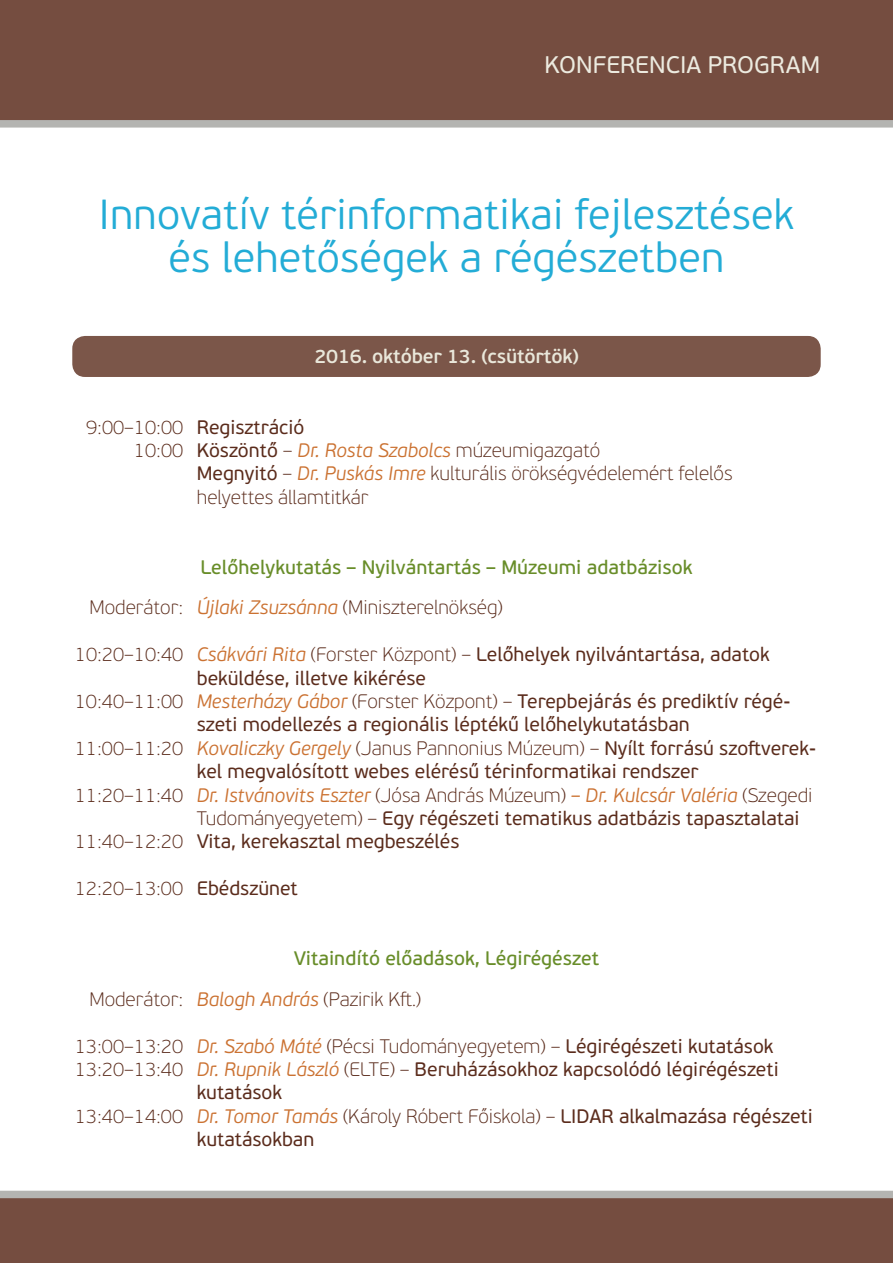
<style>
.page{position:relative;width:893px;height:1263px;background:#fff}
.page>*{position:absolute;margin:0;border:0;box-sizing:border-box;transform-origin:0 0}
.t1{font:300 42px/43.5px "PF Beau Sans Pro";letter-spacing:.005em;color:#23acd6;text-align:center}
.t2{font:24px "PF Beau Sans Pro";color:#e9e7da}
.t3{font:100 19.5px "PF Beau Sans Pro";color:#5b2c1c}
.t4{font:19.5px "PF Beau Sans Pro";color:#5b2c1c}
.t5{font:19.5px "PF Beau Sans Pro Bbook";color:#688d29}
.t6{font:italic 300 19.5px "PF Beau Sans Pro";color:#cb7232}
.t7{font:600 19.5px "PF Beau Sans Pro";letter-spacing:-.01em;color:#e9e7da}
.s1{font-weight:100}
.s2{font-weight:400}
.s3{font-weight:300;font-style:italic;color:#cb7232}
.s4{font-weight:100;font-style:normal;color:#5b2c1c}
</style>
<div class="page">
<div style="left:72px;top:336px;width:749px;height:41px;background:#7b5649;border-radius:13px"></div>
<div style="left:0;top:0;width:893px;height:128px;background:#754d40"></div>
<svg style="left:0;top:1191px;width:893px;height:72px;background:#7b574b"></svg>
<p class="t2" style="left:545px;top:51px;width:277px">KONFERENCIA PROGRAM</p>
<h1 class="t1" style="left:99px;top:193px;width:696px">Innovatív térinformatikai fejlesztések és lehetőségek a régészetben</h1>
<p class="t7" style="left:314px;top:345px;width:266px">2016. október 13. (csütörtök)</p>
<p class="t4" style="left:86px;top:416px;width:220px"><span class="s1">9:00–10:00</span> Regisztráció</p>
<p class="t3" style="left:134px;top:440px;width:468px">10:00 <span class="s2">Köszöntő</span> – <span class="s3">Dr. Rosta Szabolcs</span> múzeumigazgató</p>
<p class="t3" style="left:197px;top:463px;width:537px"><span class="s2">Megnyitó</span> – <span class="s3">Dr. Puskás Imre</span> kulturális örökségvédelemért felelős</p>
<p class="t3" style="left:197px;top:486px;width:173px">helyettes államtitkár</p>
<p class="t5" style="left:200px;top:556px;width:494px">Lelőhelykutatás – Nyilvántartás – Múzeumi adatbázisok</p>
<p class="t3" style="left:89px;top:597px;width:415px">Moderátor: <span class="s3">Újlaki Zsuzsánna</span> (Miniszterelnökség)</p>
<p class="t4" style="left:75px;top:643px;width:696px"><span class="s1">10:20–10:40</span> <span class="s3">Csákvári Rita</span> <span class="s1">(Forster Központ) –</span> Lelőhelyek nyilvántartása, adatok</p>
<p class="t4" style="left:197px;top:667px;width:231px">beküldése, illetve kikérése</p>
<p class="t3" style="left:75px;top:691px;width:717px">10:40–11:00 <span class="s3">Mesterházy Gábor</span> (Forster Központ) – <span class="s2">Terepbejárás és prediktív régé-</span></p>
<p class="t4" style="left:197px;top:714px;width:495px">szeti modellezés a regionális léptékű lelőhelykutatásban</p>
<p class="t3" style="left:75px;top:737px;width:743px">11:00–11:20 <span class="s3">Kovaliczky Gergely</span> (Janus Pannonius Múzeum) – <span class="s2">Nyílt forrású szoftverek-</span></p>
<p class="t4" style="left:197px;top:760px;width:503px">kel megvalósított webes elérésű térinformatikai rendszer</p>
<p class="t6" style="left:75px;top:784px;width:739px"><span class="s4">11:20–11:40</span> Dr. Istvánovits Eszter <span class="s4">(Jósa András Múzeum)</span> – Dr. Kulcsár Valéria <span class="s4">(Szegedi</span></p>
<p class="t4" style="left:197px;top:807px;width:604px"><span class="s1">Tudományegyetem) –</span> Egy régészeti tematikus adatbázis tapasztalatai</p>
<p class="t4" style="left:75px;top:831px;width:386px"><span class="s1">11:40–12:20</span> Vita, kerekasztal megbeszélés</p>
<p class="t3" style="left:75px;top:878px;width:224px">12:20–13:00 <span class="s2">Ebédszünet</span></p>
<p class="t5" style="left:294px;top:947px;width:307px">Vitaindító előadások, Légirégészet</p>
<p class="t3" style="left:89px;top:988px;width:333px">Moderátor: <span class="s3">Balogh András</span> (Pazirik Kft.)</p>
<p class="t3" style="left:75px;top:1035px;width:700px">13:00–13:20 <span class="s3">Dr. Szabó Máté</span> (Pécsi Tudományegyetem) – <span class="s2">Légirégészeti kutatások</span></p>
<p class="t4" style="left:75px;top:1058px;width:705px"><span class="s1">13:20–13:40</span> <span class="s3">Dr. Rupnik László</span> <span class="s1">(ELTE) –</span> Beruházásokhoz kapcsolódó légirégészeti</p>
<p class="t4" style="left:197px;top:1082px;width:87px">kutatások</p>
<p class="t3" style="left:75px;top:1105px;width:739px">13:40–14:00 <span class="s3">Dr. Tomor Tamás</span> (Károly Róbert Főiskola) – <span class="s2">LIDAR alkalmazása régészeti</span></p>
<p class="t4" style="left:197px;top:1128px;width:119px">kutatásokban</p>
</div>
